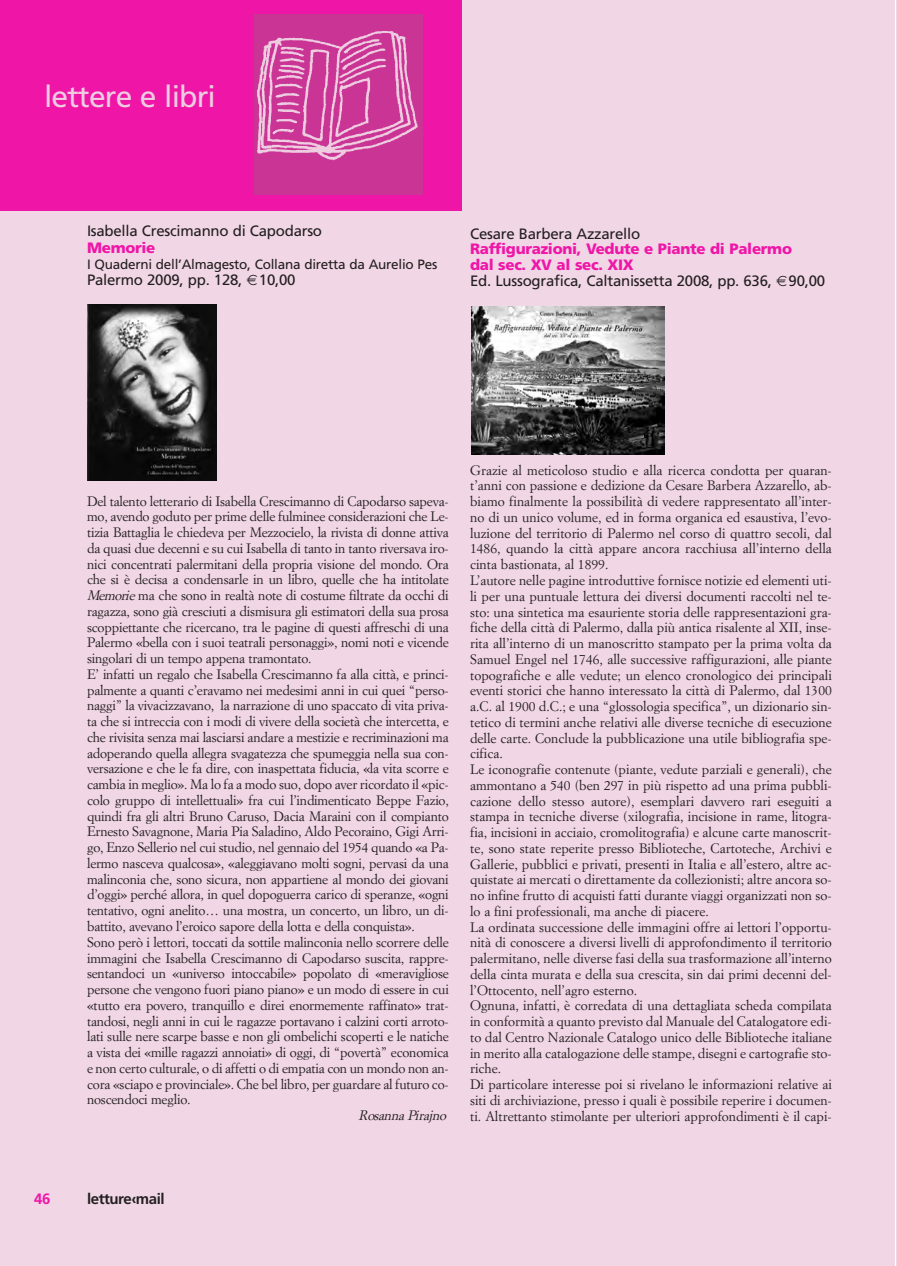
<style>
.page{position:relative;width:897px;height:1266px;background:#fff}
.page>*{position:absolute;margin:0;border:0;box-sizing:border-box;transform-origin:0 0}
.t1{font:30px "Frutiger";letter-spacing:-.03em;color:#eecce1}
.t2{font:15px "Frutiger";letter-spacing:-.015em;color:#231f20}
.t3{font:900 15px/15.6px "Frutiger";letter-spacing:-.02em;color:#ef16a7}
.t4{font:700 15px "Frutiger";letter-spacing:-.03em;color:#231f20}
.t5{font:700 15px "Frutiger";color:#ef16a7}
.t6{font:13.5px/15.8px "Simoncini Garamond";color:#231f20}
.t7{font:13.5px "Frutiger";letter-spacing:-.015em;color:#231f20}
.t8{font:italic 13.5px "Simoncini Garamond";color:#231f20}
.s1{font-style:italic}
</style>
<div class="page">
<hr style="left:895px;top:0;width:1px;height:1266px;background:#f1d6e6">
<div style="left:0;top:0;width:894px;height:1266px;background:#f1d6e6"></div>
<div style="left:0;top:0;width:461px;height:210px;background:#ef16a7"></div>
<img style="left:254px;top:14px;width:168px;height:180px">
<img style="left:88px;top:305px;width:128px;height:176px">
<img style="left:471px;top:306px;width:193px;height:148px">
<h1 class="t1" style="left:44px;top:85px;width:173px">lettere e libri</h1>
<p class="t2" style="left:87px;top:225px;width:236px">Isabella Crescimanno di Capodarso</p>
<p class="t3" style="left:87px;top:241px;width:70px">Memorie</p>
<p class="t7" style="left:87px;top:258px;width:352px">I Quaderni dell’Almagesto, Collana diretta da Aurelio Pes</p>
<p class="t2" style="left:87px;top:274px;width:210px">Palermo 2009, pp. 128, 10,00</p>
<p class="t2" style="left:470px;top:228px;width:172px">Cesare Barbera Azzarello</p>
<p class="t3" style="left:470px;top:243px;width:323px">Raffigurazioni, Vedute e Piante di Palermo dal sec. XV al sec. XIX</p>
<p class="t2" style="left:470px;top:274px;width:356px">Ed. Lussografica, Caltanissetta 2008, pp. 636, 90,00</p>
<p class="t5" style="left:34px;top:1193px;width:18px">46</p>
<p class="t6" style="left:87px;top:494px;width:363px">Del talento letterario di Isabella Crescimanno di Capodarso sapeva-</p>
<p class="t6" style="left:87px;top:510px;width:363px">mo, avendo goduto per prime delle fulminee considerazioni che Le-</p>
<p class="t6" style="left:87px;top:525px;width:363px">tizia Battaglia le chiedeva per Mezzocielo, la rivista di donne attiva</p>
<p class="t6" style="left:87px;top:541px;width:363px">da quasi due decenni e su cui Isabella di tanto in tanto riversava iro-</p>
<p class="t6" style="left:87px;top:557px;width:363px">nici concentrati palermitani della propria visione del mondo. Ora</p>
<p class="t6" style="left:87px;top:573px;width:363px">che si è decisa a condensarle in un libro, quelle che ha intitolate</p>
<p class="t6" style="left:87px;top:588px;width:363px"><span class="s1">Memorie</span>ma che sono in realtà note di costume filtrate da occhi di</p>
<p class="t6" style="left:87px;top:604px;width:363px">ragazza, sono già cresciuti a dismisura gli estimatori della sua prosa</p>
<p class="t6" style="left:87px;top:620px;width:363px">scoppiettante che ricercano, tra le pagine di questi affreschi di una</p>
<p class="t6" style="left:87px;top:636px;width:363px">Palermo «bella con i suoi teatrali personaggi», nomi noti e vicende</p>
<p class="t6" style="left:87px;top:651px;width:226px">singolari di un tempo appena tramontato.</p>
<p class="t6" style="left:87px;top:667px;width:363px">E’ infatti un regalo che Isabella Crescimanno fa alla città, e princi-</p>
<p class="t6" style="left:87px;top:683px;width:363px">palmente a quanti c’eravamo nei medesimi anni in cui quei “perso-</p>
<p class="t6" style="left:87px;top:699px;width:363px">naggi” la vivacizzavano, la narrazione di uno spaccato di vita priva-</p>
<p class="t6" style="left:87px;top:714px;width:363px">ta che si intreccia con i modi di vivere della società che intercetta, e</p>
<p class="t6" style="left:87px;top:730px;width:363px">che rivisita senza mai lasciarsi andare a mestizie e recriminazioni ma</p>
<p class="t6" style="left:87px;top:746px;width:363px">adoperando quella allegra svagatezza che spumeggia nella sua con-</p>
<p class="t6" style="left:87px;top:762px;width:363px">versazione e che le fa dire, con inaspettata fiducia, «la vita scorre e</p>
<p class="t6" style="left:87px;top:777px;width:363px">cambia in meglio». Ma lo fa a modo suo, dopo aver ricordato il «pic-</p>
<p class="t6" style="left:87px;top:793px;width:363px">colo gruppo di intellettuali» fra cui l’indimenticato Beppe Fazio,</p>
<p class="t6" style="left:87px;top:809px;width:363px">quindi fra gli altri Bruno Caruso, Dacia Maraini con il compianto</p>
<p class="t6" style="left:87px;top:825px;width:363px">Ernesto Savagnone, Maria Pia Saladino, Aldo Pecoraino, Gigi Arri-</p>
<p class="t6" style="left:87px;top:840px;width:363px">go, Enzo Sellerio nel cui studio, nel gennaio del 1954 quando «a Pa-</p>
<p class="t6" style="left:87px;top:856px;width:363px">lermo nasceva qualcosa», «aleggiavano molti sogni, pervasi da una</p>
<p class="t6" style="left:87px;top:872px;width:363px">malinconia che, sono sicura, non appartiene al mondo dei giovani</p>
<p class="t6" style="left:87px;top:888px;width:363px">d’oggi» perché allora, in quel dopoguerra carico di speranze, «ogni</p>
<p class="t6" style="left:87px;top:904px;width:363px">tentativo, ogni anelito… una mostra, un concerto, un libro, un di-</p>
<p class="t6" style="left:87px;top:919px;width:329px">battito, avevano l’eroico sapore della lotta e della conquista».</p>
<p class="t6" style="left:87px;top:935px;width:363px">Sono però i lettori, toccati da sottile malinconia nello scorrere delle</p>
<p class="t6" style="left:87px;top:951px;width:363px">immagini che Isabella Crescimanno di Capodarso suscita, rappre-</p>
<p class="t6" style="left:87px;top:967px;width:363px">sentandoci un «universo intoccabile» popolato di «meravigliose</p>
<p class="t6" style="left:87px;top:982px;width:363px">persone che vengono fuori piano piano» e un modo di essere in cui</p>
<p class="t6" style="left:87px;top:998px;width:363px">«tutto era povero, tranquillo e direi enormemente raffinato» trat-</p>
<p class="t6" style="left:87px;top:1014px;width:363px">tandosi, negli anni in cui le ragazze portavano i calzini corti arroto-</p>
<p class="t6" style="left:87px;top:1030px;width:363px">lati sulle nere scarpe basse e non gli ombelichi scoperti e le natiche</p>
<p class="t6" style="left:87px;top:1045px;width:363px">a vista dei «mille ragazzi annoiati» di oggi, di “povertà” economica</p>
<p class="t6" style="left:87px;top:1061px;width:363px">e non certo culturale, o di affetti o di empatia con un mondo non an-</p>
<p class="t6" style="left:87px;top:1077px;width:363px">cora «sciapo e provinciale». Che bel libro, per guardare al futuro co-</p>
<p class="t6" style="left:87px;top:1093px;width:108px">noscendoci meglio<span class="s1">.</span></p>
<p class="t8" style="left:358px;top:1109px;width:92px">Rosanna Pirajno</p>
<p class="t6" style="left:470px;top:463px;width:363px">Grazie al meticoloso studio e alla ricerca condotta per quaran&shy;t’anni con passione e dedizione da Cesare Barbera Azzarello, ab&shy;biamo finalmente la possibilità di vedere rappresentato all’inter&shy;no di un unico volume, ed in forma organica ed esaustiva, l’evo&shy;luzione del territorio di Palermo nel corso di quattro secoli, dal 1486, quando la città appare ancora racchiusa all’interno della cinta bastionata, al 1899.<br>L’autore nelle pagine introduttive fornisce notizie ed elementi uti&shy;li per una puntuale lettura dei diversi documenti raccolti nel te&shy;sto: una sintetica ma esauriente storia delle rappresentazioni gra&shy;fiche della città di Palermo, dalla più antica risalente al XII, inse&shy;rita all’interno di un manoscritto stampato per la prima volta da Samuel Engel nel 1746, alle successive raffigurazioni, alle piante topografiche e alle vedute; un elenco cronologico dei principali eventi storici che hanno interessato la città di Palermo, dal 1300 a.C. al 1900 d.C.; e una “glossologia specifica”, un dizionario sin&shy;tetico di termini anche relativi alle diverse tecniche di esecuzione delle carte. Conclude la pubblicazione una utile bibliografia spe&shy;cifica.<br>Le iconografie contenute (piante, vedute parziali e generali), che ammontano a 540 (ben 297 in più rispetto ad una prima pubbli&shy;cazione dello stesso autore), esemplari davvero rari eseguiti a stampa in tecniche diverse (xilografia, incisione in rame, litogra&shy;fia, incisioni in acciaio, cromolitografia) e alcune carte manoscrit&shy;te, sono state reperite presso Biblioteche, Cartoteche, Archivi e Gallerie, pubblici e privati, presenti in Italia e all’estero, altre ac&shy;quistate ai mercati o direttamente da collezionisti; altre ancora so&shy;no infine frutto di acquisti fatti durante viaggi organizzati non so&shy;lo a fini professionali, ma anche di piacere.<br>La ordinata successione delle immagini offre ai lettori l’opportu&shy;nità di conoscere a diversi livelli di approfondimento il territorio palermitano, nelle diverse fasi della sua trasformazione all’interno della cinta murata e della sua crescita, sin dai primi decenni del&shy;l’Ottocento, nell’agro esterno.<br>Ognuna, infatti, è corredata di una dettagliata scheda compilata in conformità a quanto previsto dal Manuale del Catalogatore edi&shy;to dal Centro Nazionale Catalogo unico delle Biblioteche italiane in merito alla catalogazione delle stampe, disegni e cartografie sto&shy;riche.<br>Di particolare interesse poi si rivelano le informazioni relative ai siti di archiviazione, presso i quali è possibile reperire i documen&shy;ti. Altrettanto stimolante per ulteriori approfondimenti è il capi-</p>
<p class="t4" style="left:87px;top:1193px;width:79px">letture‹mail</p>
</div>
